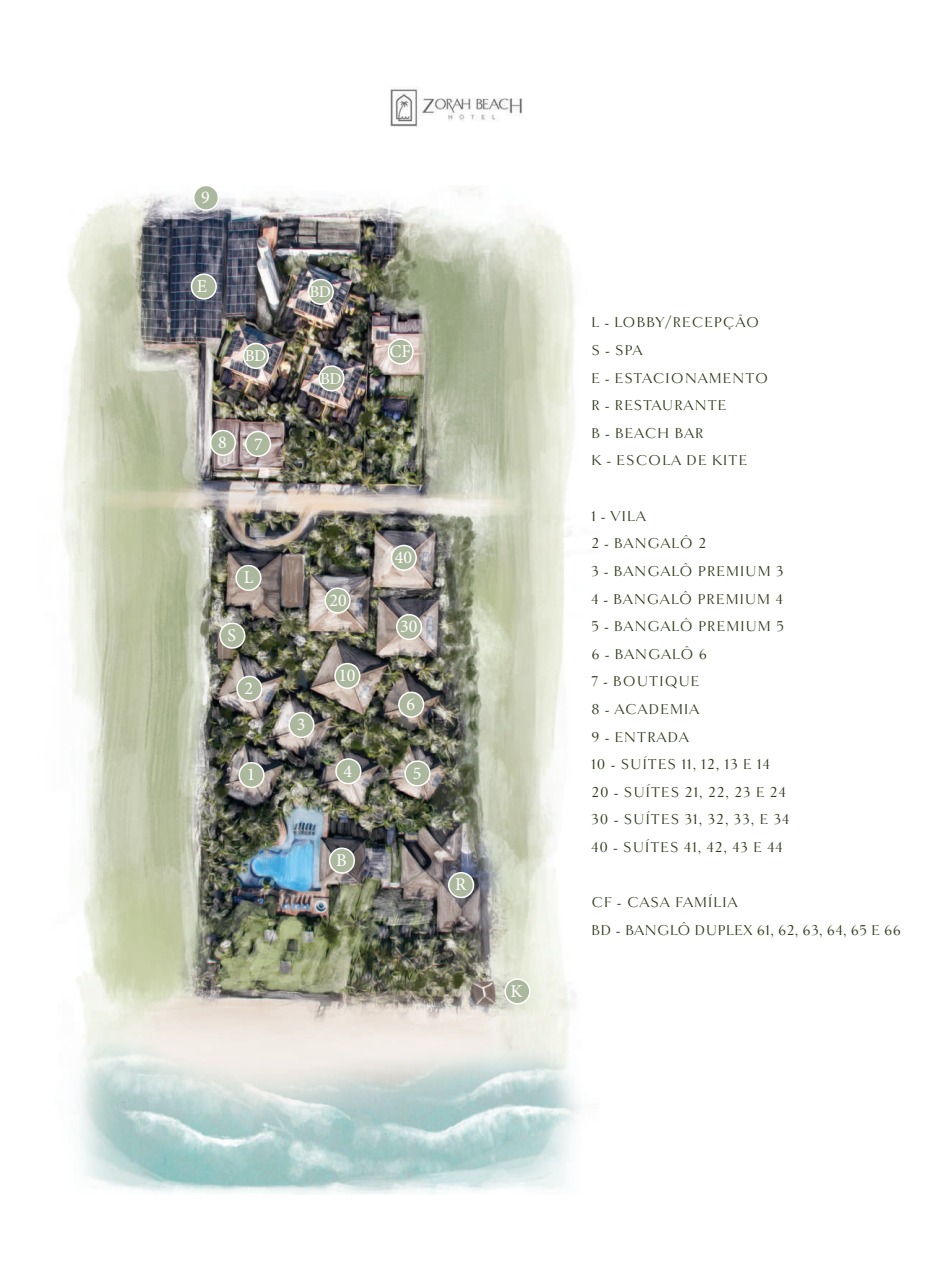
<style>
.page{position:relative;width:936px;height:1276px;background:#fff}
.page>*{position:absolute;margin:0;border:0;box-sizing:border-box;transform-origin:0 0}
.t1{font:18px "Minion Pro";color:#fff}
.t2{font:16.5px "Minion Pro";color:#fff}
.t3{font:15px/27.6px "Goldenbook";letter-spacing:.08em;color:#2e391a}
.t4{font:15px/27.6px "Goldenbook";letter-spacing:.04em;color:#2e391a}
</style>
<div class="page">
<img style="left:61px;top:187px;width:519px;height:1007px">
<img style="left:390px;top:87px;width:133px;height:40px">
<div style="left:239px;top:762px;width:25px;height:25px;background:#acb89d;border-radius:50%"></div>
<div style="left:238px;top:762px;width:26px;height:26px;border:2px solid #fff;border-radius:50%"></div>
<div style="left:289px;top:712px;width:25px;height:25px;background:#acb89d;border-radius:50%"></div>
<div style="left:288px;top:712px;width:26px;height:26px;border:2px solid #fff;border-radius:50%"></div>
<div style="left:237px;top:676px;width:25px;height:25px;background:#acb89d;border-radius:50%"></div>
<div style="left:236px;top:675px;width:26px;height:27px;border:2px solid #fff;border-radius:50%"></div>
<div style="left:325px;top:588px;width:25px;height:25px;background:#acb89d;border-radius:50%"></div>
<div style="left:324px;top:587px;width:27px;height:26px;border:2px solid #fff;border-radius:50%"></div>
<div style="left:220px;top:623px;width:25px;height:25px;background:#acb89d;border-radius:50%"></div>
<div style="left:219px;top:622px;width:26px;height:26px;border:2px solid #fff;border-radius:50%"></div>
<div style="left:236px;top:565px;width:25px;height:25px;background:#acb89d;border-radius:50%"></div>
<div style="left:235px;top:565px;width:26px;height:26px;border:2px solid #fff;border-radius:50%"></div>
<div style="left:246px;top:431px;width:24px;height:25px;background:#acb89d;border-radius:50%"></div>
<div style="left:245px;top:431px;width:26px;height:26px;border:2px solid #fff;border-radius:50%"></div>
<div style="left:210px;top:430px;width:25px;height:25px;background:#acb89d;border-radius:50%"></div>
<div style="left:210px;top:430px;width:26px;height:26px;border:2px solid #fff;border-radius:50%"></div>
<div style="left:191px;top:274px;width:25px;height:25px;background:#acb89d;border-radius:50%"></div>
<div style="left:191px;top:273px;width:26px;height:27px;border:2px solid #fff;border-radius:50%"></div>
<div style="left:243px;top:343px;width:25px;height:25px;background:#acb89d;border-radius:50%"></div>
<div style="left:243px;top:343px;width:26px;height:26px;border:2px solid #fff;border-radius:50%"></div>
<div style="left:194px;top:185px;width:24px;height:25px;background:#acb89d;border-radius:50%"></div>
<div style="left:193px;top:185px;width:26px;height:26px;border:2px solid #fff;border-radius:50%"></div>
<div style="left:388px;top:339px;width:25px;height:25px;background:#acb89d;border-radius:50%"></div>
<div style="left:387px;top:338px;width:26px;height:27px;border:2px solid #fff;border-radius:50%"></div>
<div style="left:391px;top:545px;width:25px;height:25px;background:#acb89d;border-radius:50%"></div>
<div style="left:391px;top:545px;width:26px;height:26px;border:2px solid #fff;border-radius:50%"></div>
<div style="left:397px;top:614px;width:24px;height:25px;background:#acb89d;border-radius:50%"></div>
<div style="left:396px;top:614px;width:26px;height:26px;border:2px solid #fff;border-radius:50%"></div>
<div style="left:335px;top:663px;width:25px;height:25px;background:#acb89d;border-radius:50%"></div>
<div style="left:334px;top:663px;width:26px;height:26px;border:2px solid #fff;border-radius:50%"></div>
<div style="left:399px;top:692px;width:24px;height:25px;background:#acb89d;border-radius:50%"></div>
<div style="left:398px;top:691px;width:26px;height:27px;border:2px solid #fff;border-radius:50%"></div>
<div style="left:336px;top:759px;width:25px;height:24px;background:#acb89d;border-radius:50%"></div>
<div style="left:335px;top:758px;width:26px;height:26px;border:2px solid #fff;border-radius:50%"></div>
<div style="left:405px;top:761px;width:25px;height:25px;background:#acb89d;border-radius:50%"></div>
<div style="left:404px;top:760px;width:26px;height:26px;border:2px solid #fff;border-radius:50%"></div>
<div style="left:449px;top:872px;width:24px;height:25px;background:#acb89d;border-radius:50%"></div>
<div style="left:448px;top:872px;width:26px;height:26px;border:2px solid #fff;border-radius:50%"></div>
<div style="left:329px;top:848px;width:25px;height:25px;background:#acb89d;border-radius:50%"></div>
<div style="left:329px;top:847px;width:26px;height:26px;border:2px solid #fff;border-radius:50%"></div>
<div style="left:505px;top:979px;width:25px;height:24px;background:#acb89d;border-radius:50%"></div>
<div style="left:504px;top:978px;width:26px;height:26px;border:2px solid #fff;border-radius:50%"></div>
<div style="left:308px;top:279px;width:25px;height:25px;background:#acb89d;border-radius:50%"></div>
<div style="left:308px;top:279px;width:26px;height:26px;border:2px solid #fff;border-radius:50%"></div>
<div style="left:319px;top:366px;width:25px;height:25px;background:#acb89d;border-radius:50%"></div>
<div style="left:318px;top:365px;width:26px;height:26px;border:2px solid #fff;border-radius:50%"></div>
<p class="t1" style="left:201px;top:185px;width:10px">9</p>
<p class="t1" style="left:197px;top:274px;width:12px">E</p>
<p class="t2" style="left:245px;top:345px;width:23px">BD</p>
<p class="t1" style="left:218px;top:430px;width:10px">8</p>
<p class="t1" style="left:254px;top:432px;width:10px">7</p>
<p class="t2" style="left:309px;top:281px;width:23px">BD</p>
<p class="t2" style="left:320px;top:367px;width:23px">BD</p>
<p class="t1" style="left:389px;top:339px;width:23px">CF</p>
<p class="t1" style="left:244px;top:565px;width:11px">L</p>
<p class="t1" style="left:227px;top:623px;width:10px">S</p>
<p class="t1" style="left:244px;top:676px;width:10px">2</p>
<p class="t1" style="left:247px;top:762px;width:10px">1</p>
<p class="t1" style="left:297px;top:712px;width:10px">3</p>
<p class="t1" style="left:329px;top:588px;width:19px">20</p>
<p class="t1" style="left:338px;top:663px;width:19px">10</p>
<p class="t1" style="left:395px;top:545px;width:19px">40</p>
<p class="t1" style="left:400px;top:614px;width:19px">30</p>
<p class="t1" style="left:406px;top:692px;width:10px">6</p>
<p class="t1" style="left:343px;top:759px;width:10px">4</p>
<p class="t1" style="left:412px;top:761px;width:10px">5</p>
<p class="t1" style="left:336px;top:848px;width:12px">B</p>
<p class="t1" style="left:455px;top:872px;width:13px">R</p>
<p class="t1" style="left:510px;top:979px;width:14px">K</p>
<p class="t3" style="left:591px;top:309px;width:178px">L - LOBBY/RECEPÇÃO<br>S - SPA<br>E - ESTACIONAMENTO<br>R - RESTAURANTE<br>B - BEACH BAR<br>K - ESCOLA DE KITE</p>
<p class="t3" style="left:591px;top:502px;width:199px">1 - VILA<br>2 - BANGALÔ 2<br>3 - BANGALÔ PREMIUM 3<br>4 - BANGALÔ PREMIUM 4<br>5 - BANGALÔ PREMIUM 5<br>6 - BANGALÔ 6<br>7 - BOUTIQUE<br>8 - ACADEMIA<br>9 - ENTRADA<br>10 - SUÍTES 11, 12, 13 E 14<br>20 - SUÍTES 21, 22, 23 E 24<br>30 - SUÍTES 31, 32, 33, E 34<br>40 - SUÍTES 41, 42, 43 E 44</p>
<p class="t4" style="left:591px;top:888px;width:311px">CF - CASA FAMÍLIA<br>BD - BANGLÔ DUPLEX 61, 62, 63, 64, 65 E 66</p>
</div>
